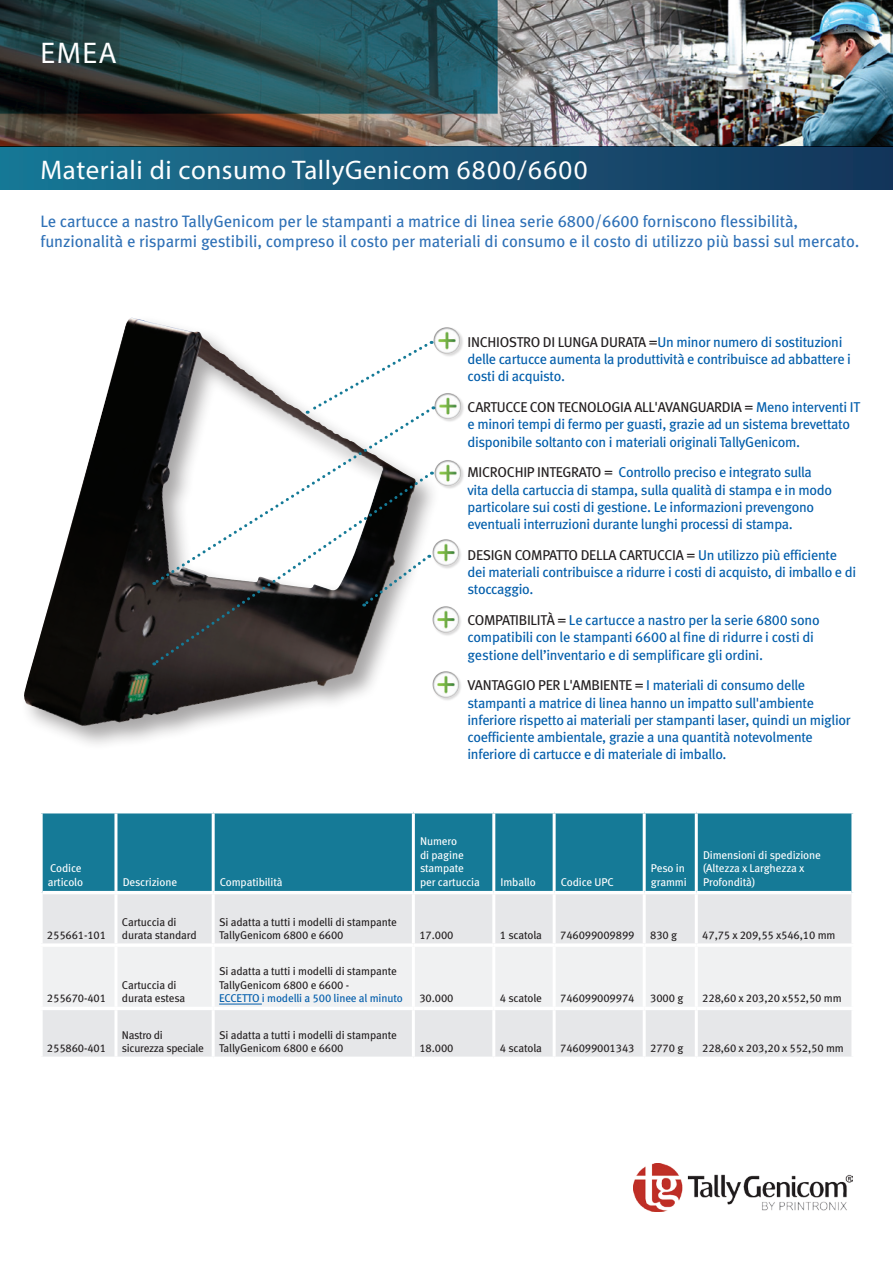
<style>
.page{position:relative;width:893px;height:1263px;background:#fff}
.page>*{position:absolute;margin:0;border:0;box-sizing:border-box;transform-origin:0 0}
.t1{font:30px "Myriad Pro";color:#fff}
.t2{font:27px "Myriad Pro";letter-spacing:.02em;color:#fff}
.t3{font:16.5px/19.5px "Meta Book LF";color:#2f71b7}
.t4{font:14.25px/17.2px "Meta Book LF";letter-spacing:-.02em;color:#015dab}
.t5{font:11.25px/13.5px "Meta Book LF";letter-spacing:-.01em;color:#231f20}
.t6{font:11.25px/13.5px "Meta Book LF";letter-spacing:-.01em;color:#fff}
.t7{font:11.25px/13.5px "Meta Book LF";letter-spacing:-.03em;color:#231f20}
.t8{font:11.25px "Meta Book LF";letter-spacing:-.01em;color:#231f20}
.s1{color:#231f20}
.s2{color:#015dab}
</style>
<div class="page">
<img style="left:0;top:0;width:893px;height:147px">
<div style="left:0;top:147px;width:893px;height:42px;background:linear-gradient(to right,#1c7795,#143459)"></div>
<img style="left:633px;top:1163px;width:219px;height:48px">
<div style="left:43px;top:813px;width:808px;height:78px;background:#157a97"></div>
<div style="left:43px;top:894px;width:808px;height:162px;background:#e6e7e9"></div>
<div style="left:43px;top:947px;width:808px;height:60px;background:#f0f1f2"></div>
<svg style="left:41px;top:813px;width:2px;height:80px"></svg>
<hr style="left:114px;top:813px;width:3px;height:78px;background:#fff">
<hr style="left:212px;top:813px;width:3px;height:78px;background:#fff">
<hr style="left:412px;top:813px;width:3px;height:78px;background:#fff">
<hr style="left:114px;top:1010px;width:3px;height:46px;background:#fff">
<hr style="left:212px;top:1010px;width:3px;height:46px;background:#fff">
<hr style="left:412px;top:1010px;width:3px;height:46px;background:#fff">
<hr style="left:492px;top:1010px;width:3px;height:46px;background:#fff">
<hr style="left:553px;top:1010px;width:3px;height:46px;background:#fff">
<hr style="left:643px;top:1010px;width:3px;height:46px;background:#fff">
<hr style="left:695px;top:1010px;width:3px;height:46px;background:#fff">
<hr style="left:39px;top:1007px;width:77px;height:3px;background:#fff">
<hr style="left:116px;top:1007px;width:97px;height:3px;background:#fff">
<hr style="left:213px;top:1007px;width:200px;height:3px;background:#fff">
<hr style="left:413px;top:1007px;width:81px;height:3px;background:#fff">
<hr style="left:494px;top:1007px;width:60px;height:3px;background:#fff">
<hr style="left:554px;top:1007px;width:90px;height:3px;background:#fff">
<hr style="left:644px;top:1007px;width:52px;height:3px;background:#fff">
<hr style="left:696px;top:1007px;width:159px;height:3px;background:#fff">
<svg style="left:43px;top:1056px;width:72px;height:1px"></svg>
<svg style="left:117px;top:1056px;width:95px;height:1px"></svg>
<svg style="left:215px;top:1056px;width:197px;height:1px"></svg>
<svg style="left:415px;top:1056px;width:77px;height:1px"></svg>
<svg style="left:495px;top:1056px;width:58px;height:1px"></svg>
<svg style="left:556px;top:1056px;width:87px;height:1px"></svg>
<svg style="left:646px;top:1056px;width:49px;height:1px"></svg>
<svg style="left:698px;top:1056px;width:154px;height:1px"></svg>
<hr style="left:492px;top:813px;width:3px;height:78px;background:#fff">
<hr style="left:553px;top:813px;width:3px;height:78px;background:#fff">
<hr style="left:643px;top:813px;width:3px;height:78px;background:#fff">
<hr style="left:695px;top:813px;width:3px;height:78px;background:#fff">
<svg style="left:851px;top:813px;width:2px;height:80px"></svg>
<hr style="left:114px;top:894px;width:3px;height:49px;background:#fff">
<hr style="left:212px;top:894px;width:3px;height:49px;background:#fff">
<hr style="left:412px;top:894px;width:3px;height:49px;background:#fff">
<hr style="left:492px;top:894px;width:3px;height:49px;background:#fff">
<hr style="left:553px;top:894px;width:3px;height:49px;background:#fff">
<hr style="left:643px;top:894px;width:3px;height:49px;background:#fff">
<hr style="left:695px;top:894px;width:3px;height:49px;background:#fff">
<hr style="left:39px;top:943px;width:77px;height:4px;background:#fff">
<hr style="left:114px;top:947px;width:3px;height:60px;background:#fff">
<hr style="left:116px;top:943px;width:97px;height:4px;background:#fff">
<hr style="left:212px;top:947px;width:3px;height:60px;background:#fff">
<hr style="left:213px;top:943px;width:200px;height:4px;background:#fff">
<hr style="left:412px;top:947px;width:3px;height:60px;background:#fff">
<hr style="left:413px;top:943px;width:81px;height:4px;background:#fff">
<hr style="left:492px;top:947px;width:3px;height:60px;background:#fff">
<hr style="left:494px;top:943px;width:60px;height:4px;background:#fff">
<hr style="left:553px;top:947px;width:3px;height:60px;background:#fff">
<hr style="left:554px;top:943px;width:90px;height:4px;background:#fff">
<hr style="left:643px;top:947px;width:3px;height:60px;background:#fff">
<hr style="left:644px;top:943px;width:52px;height:4px;background:#fff">
<hr style="left:695px;top:947px;width:3px;height:60px;background:#fff">
<hr style="left:696px;top:943px;width:159px;height:4px;background:#fff">
<hr style="left:219px;top:1004px;width:43px;height:1px;background:#015dab">
<div style="left:20px;top:314px;width:421px;height:437px;background:#231f20;opacity:.4"></div>
<img style="left:23px;top:320px;width:393px;height:407px">
<img style="left:433px;top:324px;width:30px;height:36px">
<img style="left:434px;top:389px;width:30px;height:36px">
<img style="left:434px;top:456px;width:30px;height:36px">
<img style="left:432px;top:536px;width:29px;height:36px">
<img style="left:432px;top:603px;width:29px;height:36px">
<img style="left:432px;top:668px;width:29px;height:36px">
<svg style="left:152px;top:407px;width:280px;height:179px"></svg>
<svg style="left:306px;top:341px;width:128px;height:74px"></svg>
<svg style="left:152px;top:472px;width:279px;height:194px"></svg>
<svg style="left:362px;top:555px;width:68px;height:52px"></svg>
<p class="t1" style="left:40px;top:35px;width:78px">EMEA</p>
<p class="t2" style="left:40px;top:154px;width:549px">Materiali di consumo TallyGenicom 6800/6600</p>
<p class="t3" style="left:40px;top:212px;width:820px">Le cartucce a nastro TallyGenicom per le stampanti a matrice di linea serie 6800/6600 forniscono flessibilità, funzionalità e risparmi gestibili, compreso il costo per materiali di consumo e il costo di utilizzo più bassi sul mercato.</p>
<p class="t4" style="left:467px;top:333px;width:385px"><span class="s1">INCHIOSTRO DI LUNGA DURATA =</span>Un minor numero di sostituzioni delle cartucce aumenta la produttività e contribuisce ad abbattere i costi di acquisto.</p>
<p class="t4" style="left:467px;top:398px;width:394px"><span class="s1">CARTUCCE CON TECNOLOGIA ALL'AVANGUARDIA =</span> Meno interventi IT e minori tempi di fermo per guasti, grazie ad un sistema brevettato disponibile soltanto con i materiali originali TallyGenicom.</p>
<p class="t4" style="left:467px;top:464px;width:366px"><span class="s1">MICROCHIP INTEGRATO =</span> Controllo preciso e integrato sulla vita della cartuccia di stampa, sulla qualità di stampa e in modo particolare sui costi di gestione. Le informazioni prevengono eventuali interruzioni durante lunghi processi di stampa.</p>
<p class="t4" style="left:467px;top:546px;width:390px"><span class="s1">DESIGN COMPATTO DELLA CARTUCCIA =</span> Un utilizzo più efficiente dei materiali contribuisce a ridurre i costi di acquisto, di imballo e di stoccaggio.</p>
<p class="t4" style="left:467px;top:611px;width:354px"><span class="s1">COMPATIBILITÀ =</span> Le cartucce a nastro per la serie 6800 sono compatibili con le stampanti 6600 al fine di ridurre i costi di gestione dell’inventario e di semplificare gli ordini.</p>
<p class="t4" style="left:467px;top:677px;width:385px"><span class="s1">VANTAGGIO PER L'AMBIENTE =</span> I materiali di consumo delle stampanti a matrice di linea hanno un impatto sull'ambiente inferiore rispetto ai materiali per stampanti laser, quindi un miglior coefficiente ambientale, grazie a una quantità notevolmente inferiore di cartucce e di materiale di imballo.</p>
<p class="t6" style="left:48px;top:861px;width:37px">Codice articolo</p>
<p class="t6" style="left:123px;top:875px;width:56px">Descrizione</p>
<p class="t6" style="left:220px;top:875px;width:64px">Compatibilità</p>
<p class="t6" style="left:420px;top:834px;width:61px">Numero<br>di pagine stampate per cartuccia</p>
<p class="t6" style="left:501px;top:875px;width:37px">Imballo</p>
<p class="t6" style="left:561px;top:875px;width:54px">Codice UPC</p>
<p class="t6" style="left:651px;top:861px;width:37px">Peso in grammi</p>
<p class="t6" style="left:703px;top:848px;width:119px">Dimensioni di spedizione (Altezza x Larghezza x<br>Profondità)</p>
<p class="t5" style="left:47px;top:928px;width:61px">255661-101</p>
<p class="t5" style="left:122px;top:915px;width:76px">Cartuccia di durata standard</p>
<p class="t5" style="left:219px;top:915px;width:179px">Si adatta a tutti i modelli di stampante<br>TallyGenicom 6800 e 6600</p>
<p class="t5" style="left:419px;top:928px;width:36px">17.000</p>
<p class="t5" style="left:500px;top:928px;width:44px">1 scatola</p>
<p class="t5" style="left:560px;top:928px;width:76px">746099009899</p>
<p class="t5" style="left:650px;top:928px;width:28px">830 g</p>
<p class="t5" style="left:702px;top:928px;width:135px">47,75 x 209,55 x546,10 mm</p>
<p class="t5" style="left:47px;top:992px;width:61px">255670-401</p>
<p class="t5" style="left:122px;top:978px;width:65px">Cartuccia di durata estesa</p>
<p class="t5" style="left:219px;top:965px;width:185px">Si adatta a tutti i modelli di stampante<br>TallyGenicom 6800 e 6600 -<br><span class="s2">ECCETTO i modelli a 500 linee al minuto</span></p>
<p class="t5" style="left:419px;top:992px;width:36px">30.000</p>
<p class="t5" style="left:500px;top:992px;width:44px">4 scatole</p>
<p class="t8" style="left:560px;top:992px;width:76px">746099009974</p>
<p class="t5" style="left:650px;top:992px;width:35px">3000 g</p>
<p class="t5" style="left:702px;top:992px;width:141px">228,60 x 203,20 x552,50 mm</p>
<p class="t8" style="left:47px;top:1042px;width:61px">255860-401</p>
<p class="t7" style="left:122px;top:1028px;width:83px">Nastro di sicurezza speciale</p>
<p class="t5" style="left:219px;top:1028px;width:179px">Si adatta a tutti i modelli di stampante<br>TallyGenicom 6800 e 6600</p>
<p class="t5" style="left:419px;top:1041px;width:36px">18.000</p>
<p class="t5" style="left:500px;top:1041px;width:44px">4 scatola</p>
<p class="t5" style="left:560px;top:1041px;width:76px">746099001343</p>
<p class="t5" style="left:650px;top:1041px;width:35px">2770 g</p>
<p class="t5" style="left:702px;top:1041px;width:143px">228,60 x 203,20 x 552,50 mm</p>
</div>
